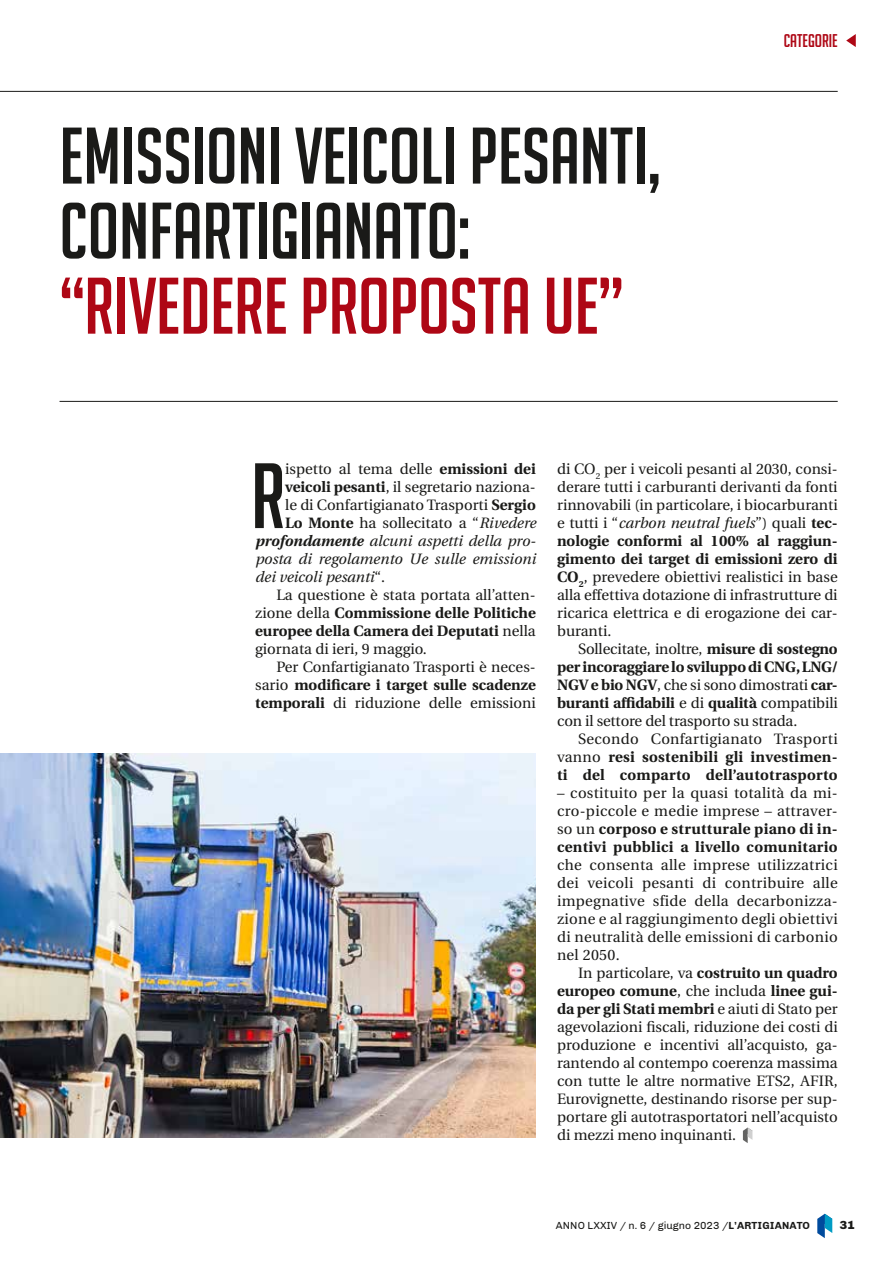
<style>
.page{position:relative;width:893px;height:1263px;background:#fff}
.page>*{position:absolute;margin:0;border:0;box-sizing:border-box;transform-origin:0 0}
.t1{font:90.15px "Big Noodle Titling";color:#1a1a18}
.t2{font:78px/75px "Big Noodle Titling";color:#1a1a18}
.t3{font:78px "Big Noodle Titling";color:#ae0715}
.t4{font:18px "Big Noodle Titling";color:#ae0715}
.t5{font:15px/18px "Heuristica";color:#1a1a18;text-align:justify}
.t6{font:700 15px/18px "Heuristica";color:#1a1a18;text-align:justify}
.t7{font:italic 15px "Heuristica";color:#1a1a18}
.t8{font:900 12px "Chivo";color:#1a1a18}
.t9{font:10.5px "Chivo";color:#1a1a18}
.s1{font-weight:700}
.s2{font-style:italic}
.s3{font-style:normal}
.s4{font-weight:400}
</style>
<div class="page">
<svg style="left:817px;top:1214px;width:15px;height:24px"></svg>
<hr style="left:60px;top:401px;width:778px;height:1px;background:#1a1a18">
<img style="left:0;top:753px;width:536px;height:385px">
<svg style="left:743px;top:1127px;width:9px;height:16px"></svg>
<hr style="left:0;top:91px;width:838px;height:1px;background:#1a1a18">
<svg style="left:846px;top:34px;width:10px;height:13px"></svg>
<h2 class="t2" style="left:60px;top:118px;width:603px">EMISSIONI VEICOLI PESANTI,<br>CONFARTIGIANATO:</h2>
<h2 class="t3" style="left:60px;top:264px;width:566px">“RIVEDERE PROPOSTA UE”</h2>
<p class="t4" style="left:784px;top:31px;width:55px">CATEGORIE</p>
<h1 class="t1" style="left:251px;top:447px;width:36px">R</h1>
<p class="t5" style="left:285px;top:460px;width:252px">ispetto al tema delle <span class="s1">emissioni dei</span></p>
<p class="t5" style="left:285px;top:478px;width:252px"><span class="s1">veicoli pesanti</span>, il segretario naziona-</p>
<p class="t5" style="left:285px;top:496px;width:252px">le di Confartigianato Trasporti <span class="s1">Sergio</span></p>
<p class="t5" style="left:285px;top:514px;width:252px"><span class="s1">Lo Monte</span> ha sollecitato a “<span class="s2">Rivedere</span></p>
<p class="t7" style="left:255px;top:529px;width:282px"><span class="s1">profondamente</span> alcuni aspetti della pro-</p>
<p class="t7" style="left:255px;top:547px;width:282px">posta di regolamento Ue sulle emissioni</p>
<p class="t7" style="left:255px;top:565px;width:132px">dei veicoli pesanti<span class="s3">“.</span></p>
<p class="t5" style="left:276px;top:586px;width:261px">La questione è stata portata all’atten-</p>
<p class="t6" style="left:255px;top:603px;width:282px"><span class="s4">zione della</span> Commissione delle Politiche</p>
<p class="t6" style="left:255px;top:621px;width:282px">europee della Camera dei Deputati <span class="s4">nella</span></p>
<p class="t5" style="left:255px;top:640px;width:173px">giornata di ieri, 9 maggio.</p>
<p class="t5" style="left:276px;top:658px;width:261px">Per Confartigianato Trasporti è neces-</p>
<p class="t6" style="left:255px;top:675px;width:282px"><span class="s4">sario</span> modificare i target sulle scadenze</p>
<p class="t5" style="left:255px;top:694px;width:282px"><span class="s1">temporali</span> di riduzione delle emissioni</p>
<p class="t5" style="left:557px;top:460px;width:282px">di CO<sub>2</sub> per i veicoli pesanti al 2030, consi&shy;derare tutti i carburanti derivanti da fonti rinnovabili (in particolare, i biocarburanti e tutti i “<span class="s2">carbon neutral fuels</span>”) quali <span class="s1">tec&shy;nologie conformi al 100% al raggiun&shy;gimento dei target di emissioni zero di CO</span><sub>2</sub>, prevedere obiettivi realistici in base alla effettiva dotazione di infrastrutture di ricarica elettrica e di erogazione dei car&shy;buranti.</p>
<p class="t6" style="left:557px;top:639px;width:282px;text-indent:21px"><span class="s4">Sollecitate, inoltre,</span> misure di sostegno per incoraggiare lo sviluppo di CNG, LNG/ NGV e bio NGV<span class="s4">, che si sono dimostrati</span> car&shy;buranti affidabili <span class="s4">e di</span> qualità <span class="s4">compatibili con il settore del trasporto su strada.</span></p>
<p class="t6" style="left:557px;top:729px;width:282px;text-indent:21px"><span class="s4">Secondo Confartigianato Trasporti vanno</span> resi sostenibili gli investimen&shy;ti del comparto dell’autotrasporto</p>
<p class="t5" style="left:557px;top:784px;width:282px">– costituito per la quasi totalità da mi&shy;cro-piccole e medie imprese – attraver&shy;so un <span class="s1">corposo e strutturale piano di in&shy;centivi pubblici a livello comunitario</span></p>
<p class="t5" style="left:557px;top:856px;width:282px">che consenta alle imprese utilizzatrici dei veicoli pesanti di contribuire alle impegnative sfide della decarbonizza&shy;zione e al raggiungimento degli obiettivi di neutralità delle emissioni di carbonio nel 2050.</p>
<p class="t5" style="left:557px;top:964px;width:282px;text-indent:21px">In particolare, va <span class="s1">costruito un quadro europeo comune</span>, che includa <span class="s1">linee gui&shy;da per gli Stati membri</span> e aiuti di Stato per agevolazioni fiscali, riduzione dei costi di produzione e incentivi all’acquisto, ga&shy;rantendo al contempo coerenza massima con tutte le altre normative ETS2, AFIR, Eurovignette, destinando risorse per sup&shy;portare gli autotrasportatori nell’acquisto di mezzi meno inquinanti.</p>
<p class="t9" style="left:556px;top:1219px;width:256px">ANNO LXXIV / n. 6 / giugno 2023 /<span class="s1">L’ARTIGIANATO</span></p>
<p class="t8" style="left:840px;top:1218px;width:16px">31</p>
</div>
